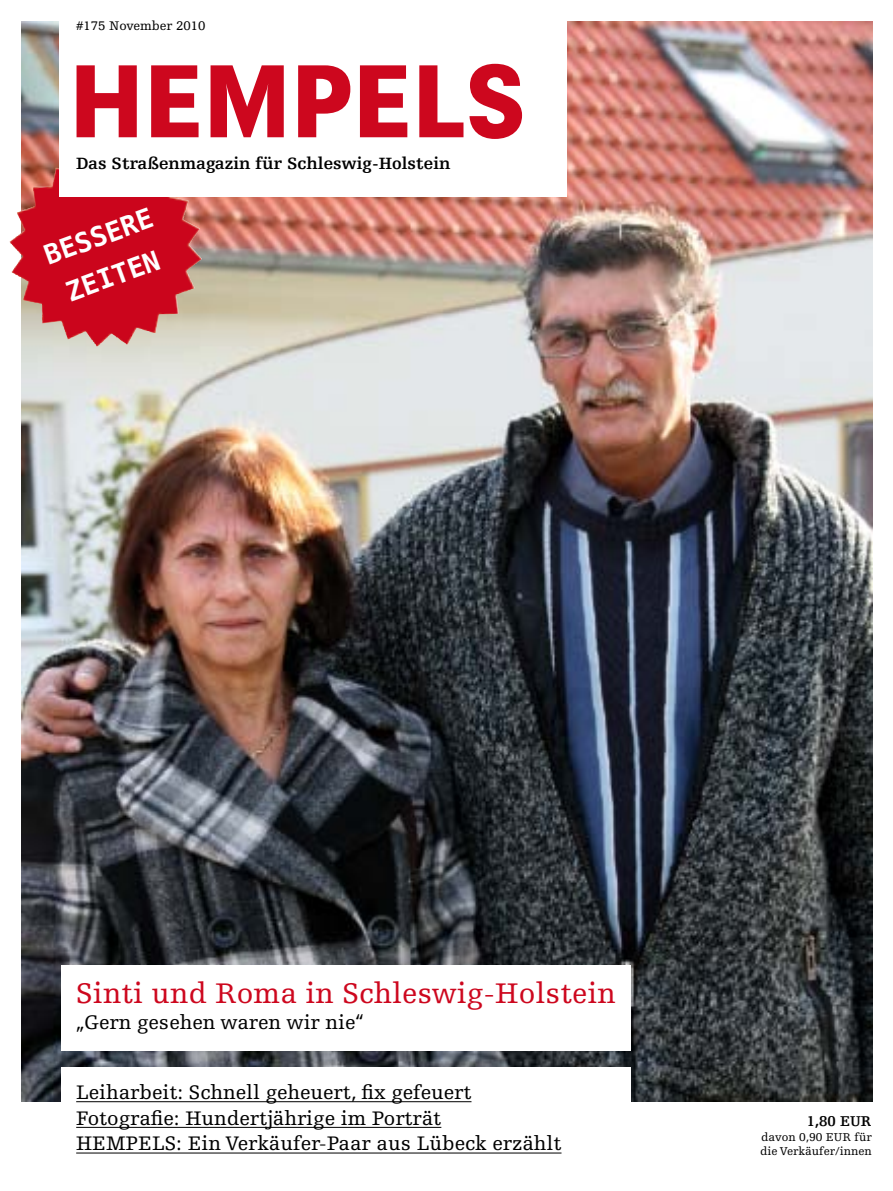
<style>
.page{position:relative;width:893px;height:1191px;background:#fff}
.page>*{position:absolute;margin:0;border:0;box-sizing:border-box;transform-origin:0 0}
.t1{font:30px "Hempels Egyptienne";color:#cd071e}
.t2{font:700 27px/42px "Bitstream Vera Sans Mono";color:#fff;text-align:center}
.t3{font:20.7px/25.7px "Hempels Egyptienne";color:#000}
.t4{font:700 17.25px "Hempels Egyptienne";color:#000}
.t5{font:700 15px "Hempels Egyptienne";color:#000}
.t6{font:13.2px "Hempels Egyptienne";color:#000}
.t7{font:12px/14.2px "Hempels Egyptienne";color:#000}
</style>
<div class="page">
<img style="left:21px;top:21px;width:852px;height:1080px">
<div style="left:61px;top:1067px;width:569px;height:72px;background:#fff"></div>
<div style="left:61px;top:965px;width:569px;height:85px;background:#fff"></div>
<hr style="left:76px;top:1101px;width:395px;height:1px;background:#000">
<hr style="left:76px;top:1127px;width:365px;height:1px;background:#000">
<hr style="left:76px;top:1152px;width:485px;height:1px;background:#000">
<img style="left:17px;top:156px;width:94px;height:80px">
<div style="left:60px;top:13px;width:507px;height:184px;background:#fff"></div>
<svg style="left:77px;top:64px;width:445px;height:75px"></svg>
<p class="t6" style="left:76px;top:19px;width:131px">#175 November 2010</p>
<p class="t4" style="left:76px;top:154px;width:376px">Das Straßenmagazin für Schleswig-Holstein</p>
<h2 class="t2" style="left:38px;top:236px;width:115px;rotate:-20deg">BESSERE<br>ZEITEN</h2>
<h1 class="t1" style="left:76px;top:976px;width:541px">Sinti und Roma in Schleswig-Holstein</h1>
<p class="t3" style="left:76px;top:1009px;width:289px">„Gern gesehen waren wir nie“</p>
<p class="t3" style="left:76px;top:1079px;width:487px">Leiharbeit: Schnell geheuert, fix gefeuert<br>Fotografie: Hundertjährige im Porträt<br>HEMPELS: Ein Verkäufer-Paar aus Lübeck erzählt</p>
<p class="t5" style="left:807px;top:1113px;width:67px">1,80 EUR</p>
<p class="t7" style="left:760px;top:1129px;width:113px">davon 0,90 EUR für die Verkäufer/innen</p>
</div>
